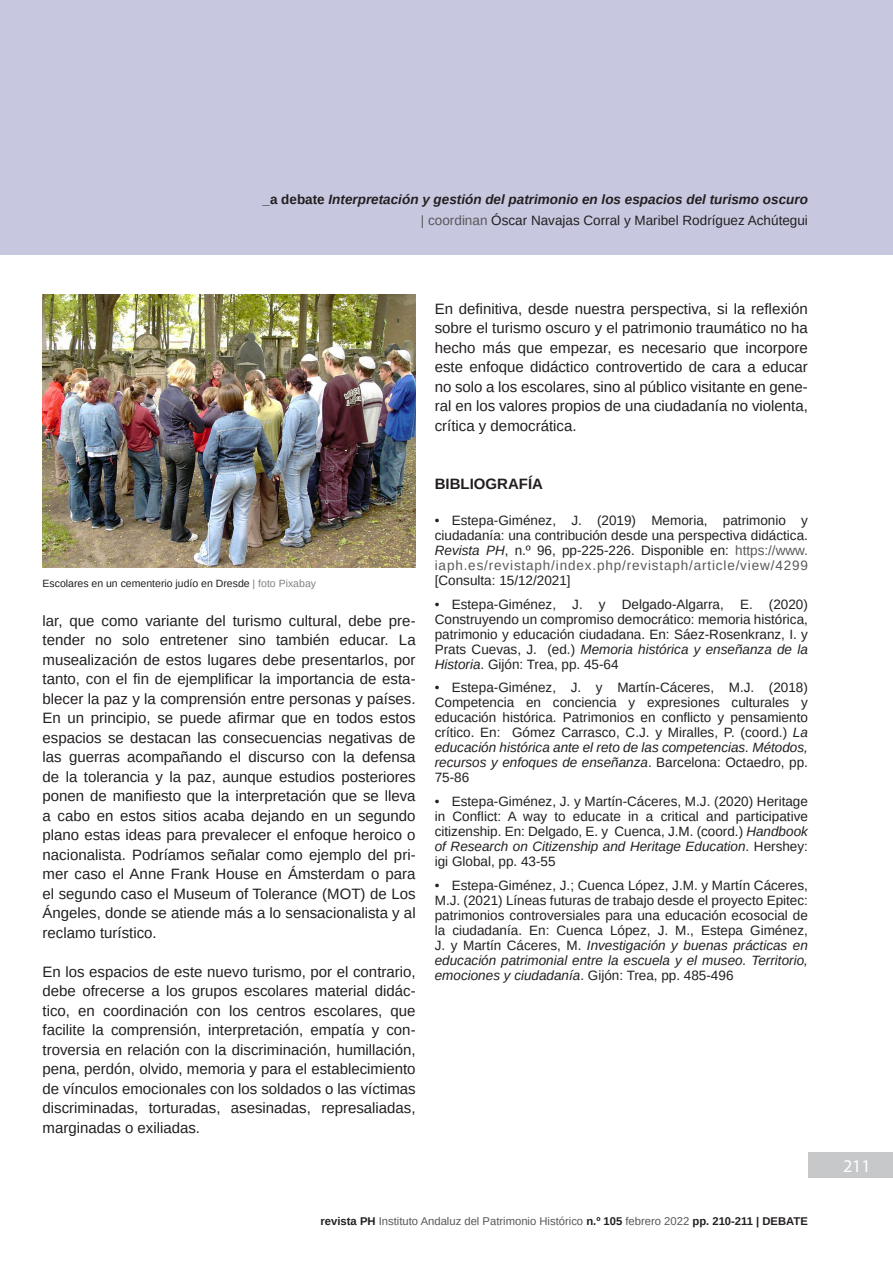
<style>
.page{position:relative;width:893px;height:1263px;background:#fff}
.page>*{position:absolute;margin:0;border:0;box-sizing:border-box;transform-origin:0 0}
.t1{font:18px "Myriad Pro";color:#fff}
.t2{font:15px/19.5px "Arimo";color:#231f20;text-align:justify}
.Bibliografia_título{font:700 15px "Arimo";color:#231f20}
.t3{font:13.5px/15px "Arimo";color:#231f20;text-align:justify}
.t4{font:italic 700 13.5px/21px "Arimo";color:#231f20;text-align:right}
.t5{font:11.25px "Arimo";color:#57585a}
.Pie_de_Foto{font:10.5px "Arimo";color:#231f20}
.s1{font-style:normal}
.s2{font-weight:400;font-style:normal;color:#57585a}
.s3{font-weight:400;font-style:normal}
.s4{color:#808285}
.s5{font-style:italic}
.s6{color:#57585a}
.s7{font-weight:700;color:#231f20}
</style>
<div class="page">
<div style="left:0;top:0;width:893px;height:255px;background:#c7c7e0"></div>
<div style="left:808px;top:1152px;width:85px;height:26px;background:#c7c8ca"></div>
<img style="left:43px;top:294px;width:373px;height:273px">
<p class="t4" style="left:262px;top:189px;width:547px"><span class="s1">_a debate</span> Interpretación y gestión del patrimonio en los espacios del turismo oscuro <span class="s2">| coordinan</span> <span class="s3">Óscar Navajas Corral y Maribel Rodríguez Achútegui</span></p>
<p class="Pie_de_Foto" style="left:43px;top:576px;width:275px">Escolares en un cementerio judío en Dresde <span class="s4">| foto Pixabay</span></p>
<p class="t2" style="left:43px;top:611px;width:375px">lar, que como variante del turismo cultural, debe pre&shy;tender no solo entretener sino también educar. La musealización de estos lugares debe presentarlos, por tanto, con el fin de ejemplificar la importancia de esta&shy;blecer la paz y la comprensión entre personas y países.<br>En un principio, se puede afirmar que en todos estos espacios se destacan las consecuencias negativas de las guerras acompañando el discurso con la defensa de la tolerancia y la paz, aunque estudios posteriores ponen de manifiesto que la interpretación que se lleva a cabo en estos sitios acaba dejando en un segundo plano estas ideas para prevalecer el enfoque heroico o nacionalista. Podríamos señalar como ejemplo del pri&shy;mer caso el Anne Frank House en Ámsterdam o para el segundo caso el Museum of Tolerance (MOT) de Los Ángeles, donde se atiende más a lo sensacionalista y al reclamo turístico.</p>
<p class="t2" style="left:43px;top:962px;width:375px">En los espacios de este nuevo turismo, por el contrario, debe ofrecerse a los grupos escolares material didác&shy;tico, en coordinación con los centros escolares, que facilite la comprensión, interpretación, empatía y con&shy;troversia en relación con la discriminación, humillación, pena, perdón, olvido, memoria y para el establecimiento de vínculos emocionales con los soldados o las víctimas discriminadas, torturadas, asesinadas, represaliadas, marginadas o exiliadas.</p>
<p class="t2" style="left:435px;top:299px;width:375px">En definitiva, desde nuestra perspectiva, si la reflexión sobre el turismo oscuro y el patrimonio traumático no ha hecho más que empezar, es necesario que incorpore este enfoque didáctico controvertido de cara a educar no solo a los escolares, sino al público visitante en gene&shy;ral en los valores propios de una ciudadanía no violenta, crítica y democrática.</p>
<p class="Bibliografia_título" style="left:435px;top:474px;width:110px">BIBLIOGRAFÍA</p>
<p class="t3" style="left:435px;top:513px;width:375px">• Estepa-Giménez, J. (2019) Memoria, patrimonio y ciudadanía: una contribución desde una perspectiva didáctica.<br><span class="s5">Revista PH</span>, n.º 96, pp-225-226. Disponible en: <span class="s6">https://www. iaph.es/revistaph/index.php/revistaph/article/view/4299 </span>[Consulta: 15/12/2021]</p>
<p class="t3" style="left:435px;top:597px;width:375px">• Estepa-Giménez, J. y Delgado-Algarra, E. (2020)<br>Construyendo un compromiso democrático: memoria histórica, patrimonio y educación ciudadana. En: Sáez-Rosenkranz, I. y Prats Cuevas, J. (ed.) <span class="s5">Memoria histórica y enseñanza de la Historia</span>. Gijón: Trea, pp. 45-64</p>
<p class="t3" style="left:435px;top:680px;width:375px">• Estepa-Giménez, J. y Martín-Cáceres, M.J. (2018)<br>Competencia en conciencia y expresiones culturales y educación histórica. Patrimonios en conflicto y pensamiento crítico. En: Gómez Carrasco, C.J. y Miralles, P. (coord.) <span class="s5">La educación histórica ante el reto de las competencias. Métodos, recursos y enfoques de enseñanza</span>. Barcelona: Octaedro, pp.<br>75-86</p>
<p class="t3" style="left:435px;top:794px;width:375px">• Estepa-Giménez, J. y Martín-Cáceres, M.J. (2020) Heritage in Conflict: A way to educate in a critical and participative citizenship. En: Delgado, E. y Cuenca, J.M. (coord.) <span class="s5">Handbook of Research on Citizenship and Heritage Education</span>. Hershey: igi Global, pp. 43-55</p>
<p class="t3" style="left:435px;top:877px;width:375px">• Estepa-Giménez, J.; Cuenca López, J.M. y Martín Cáceres, M.J. (2021) Líneas futuras de trabajo desde el proyecto Epitec: patrimonios controversiales para una educación ecosocial de la ciudadanía. En: Cuenca López, J. M., Estepa Giménez, J. y Martín Cáceres, M. <span class="s5">Investigación y buenas prácticas en educación patrimonial entre la escuela y el museo. Territorio, emociones y ciudadanía</span>. Gijón: Trea, pp. 485-496</p>
<p class="t5" style="left:321px;top:1213px;width:489px"><span class="s7">revista PH</span> Instituto Andaluz del Patrimonio Histórico <span class="s7">n.º 105</span> febrero 2022 <span class="s7">pp. 210-211 | DEBATE</span></p>
<p class="t1" style="left:843px;top:1155px;width:29px">211</p>
</div>
